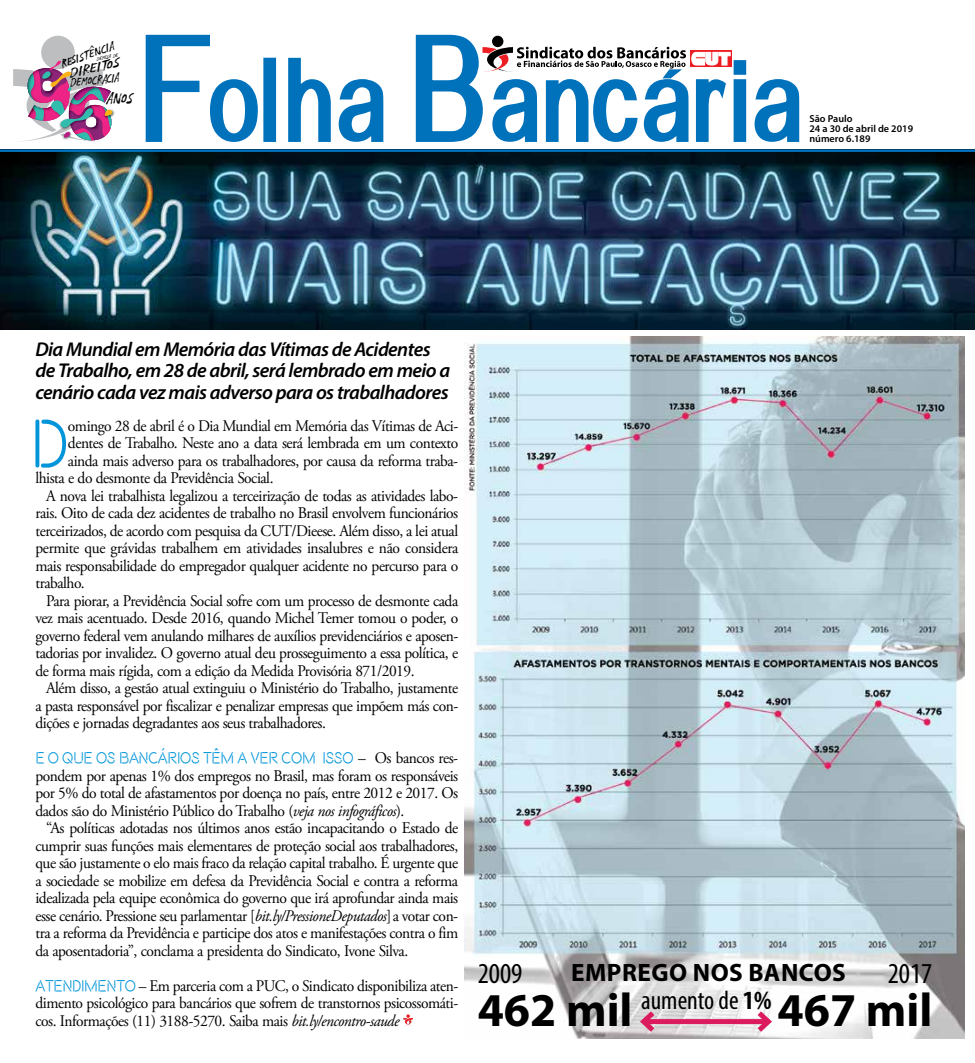
<style>
.page{position:relative;width:975px;height:1063px;background:#fff}
.page>*{position:absolute;margin:0;border:0;box-sizing:border-box;transform-origin:0 0}
.t1{font:115px "Alido";letter-spacing:.055em;color:#0072bc;scale:.81 1}
.t2{font:500 68.5px "Beon";color:#0095da;scale:.95 1}
.t3{font:700 47.25px "Myriad Pro";color:#000}
.t4{font:condensed 29px "Myriad Pro";color:#000}
.t5{font:condensed 26.38px "Myriad Pro";color:#000}
.t6{font:700 25.25px "Myriad Pro";letter-spacing:.02em;color:#000}
.t7{font:italic 600 20px/21.2px "Myriad Pro";letter-spacing:-.03em;color:#000}
.t8{font:16.25px/17.5px "Adobe Garamond Pro";letter-spacing:-.03em;color:#000;text-align:justify;scale:.95 1}
.t9{font:500 16.25px "Beon";letter-spacing:-.03em;color:#0095da;scale:.95 1}
.t10{font:16.25px "Odachi";color:#000;scale:1.12 1}
.t11{font:13.75px "Odachi";color:#000;scale:1.53 1}
.t12{font:12.5px "Odachi";color:#000;scale:1.17 1}
.t13{font:11.75px "Odachi";color:#000;scale:1.35 1}
.t14{font:600 10.12px/10.1px "Myriad Pro";color:#000}
.t15{font:4.88px "Odachi";color:#000;scale:1.44 1}
.s1{font-size:152.5px}
.s2{font-family:"Adobe Garamond Pro";font-weight:400;color:#000}
.s3{font-style:italic}
.s4{font-family:"Beon";font-weight:500;color:#0095da}
.s5{font-weight:700}
</style>
<div class="page">
<img style="left:0;top:152px;width:974px;height:177px">
<hr style="left:0;top:149px;width:974px;height:3px;background:#0072bc">
<svg style="left:145px;top:34px;width:113px;height:108px"></svg>
<div style="left:263px;top:58px;width:13px;height:84px;border:4px solid #0072bc"></div>
<svg style="left:288px;top:57px;width:96px;height:85px"></svg>
<svg style="left:415px;top:34px;width:385px;height:108px"></svg>
<div style="left:41px;top:36px;width:34px;height:33px;background:#bcbec0;border-radius:50%"></div>
<svg style="left:13px;top:60px;width:102px;height:82px"></svg>
<svg style="left:403px;top:1014px;width:10px;height:12px"></svg>
<img style="left:465px;top:337px;width:499px;height:702px">
<div style="left:643px;top:1019px;width:125px;height:5px;background:#db1b5e"></div>
<svg style="left:636px;top:1006px;width:23px;height:31px"></svg>
<svg style="left:752px;top:1006px;width:23px;height:31px"></svg>
<p class="t13" style="left:60px;top:56px;width:43px;rotate:-19deg">RESISTÊNCIA</p>
<p class="t15" style="left:96px;top:56px;width:17px;rotate:-10deg">DEFESA DE</p>
<p class="t11" style="left:68px;top:65px;width:35px;rotate:-13deg">DIREITOS</p>
<p class="t12" style="left:70px;top:75px;width:44px;rotate:-6deg">DEMOCRACIA</p>
<p class="t10" style="left:107px;top:88px;width:25px">ANOS</p>
<h1 class="t1" style="left:141px;top:38px;width:815px"><span class="s1">F</span>olha <span class="s1">B</span>ancaria</h1>
<p class="t14" style="left:809px;top:113px;width:105px">São Paulo<br>24 a 30 de abril de 2019 número 6.189</p>
<p class="t7" style="left:35px;top:338px;width:416px">Dia Mundial em Memória das Vítimas de Acidentes de Trabalho, em 28 de abril, será lembrado em meio a cenário cada vez mais adverso para os trabalhadores</p>
<h2 class="t2" style="left:30px;top:402px;width:44px">D</h2>
<p class="t8" style="left:68px;top:417px;width:412px">omingo 28 de abril é o Dia Mundial em Memória das Vítimas de Aci-</p>
<p class="t8" style="left:68px;top:435px;width:412px">dentes de Trabalho. Neste ano a data será lembrada em um contexto</p>
<p class="t8" style="left:68px;top:452px;width:412px">ainda mais adverso para os trabalhadores, por causa da reforma traba-</p>
<p class="t8" style="left:35px;top:470px;width:252px">lhista e do desmonte da Previdência Social.</p>
<p class="t8" style="left:46px;top:487px;width:435px">A nova lei trabalhista legalizou a terceirização de todas as atividades labo-</p>
<p class="t8" style="left:35px;top:505px;width:446px">rais. Oito de cada dez acidentes de trabalho no Brasil envolvem funcionários</p>
<p class="t8" style="left:35px;top:522px;width:446px">terceirizados, de acordo com pesquisa da CUT/Dieese. Além disso, a lei atual</p>
<p class="t8" style="left:35px;top:540px;width:446px">permite que grávidas trabalhem em atividades insalubres e não considera</p>
<p class="t8" style="left:35px;top:557px;width:446px">mais responsabilidade do empregador qualquer acidente no percurso para o</p>
<p class="t8" style="left:35px;top:575px;width:53px">trabalho.</p>
<p class="t8" style="left:46px;top:592px;width:435px">Para piorar, a Previdência Social sofre com um processo de desmonte cada</p>
<p class="t8" style="left:35px;top:610px;width:446px">vez mais acentuado. Desde 2016, quando Michel Temer tomou o poder, o</p>
<p class="t8" style="left:35px;top:627px;width:446px">governo federal vem anulando milhares de auxílios previdenciários e aposen-</p>
<p class="t8" style="left:35px;top:645px;width:446px">tadorias por invalidez. O governo atual deu prosseguimento a essa política, e</p>
<p class="t8" style="left:35px;top:662px;width:400px">de forma mais rígida, com a edição da Medida Provisória 871/2019.</p>
<p class="t8" style="left:46px;top:680px;width:435px">Além disso, a gestão atual extinguiu o Ministério do Trabalho, justamente</p>
<p class="t8" style="left:35px;top:697px;width:446px">a pasta responsável por fiscalizar e penalizar empresas que impõem más con-</p>
<p class="t8" style="left:35px;top:715px;width:307px">dições e jornadas degradantes aos seus trabalhadores.</p>
<p class="t9" style="left:35px;top:748px;width:446px">E O QUE OS BANCÁRIOS TÊM A VER COM ISSO <span class="s2">– Os bancos res-</span></p>
<p class="t8" style="left:35px;top:767px;width:446px">pondem por apenas 1% dos empregos no Brasil, mas foram os responsáveis por 5% do total de afastamentos por doença no país, entre 2012 e 2017. Os dados são do Ministério Público do Trabalho (<span class="s3">veja nos infográficos</span>).</p>
<p class="t8" style="left:35px;top:820px;width:446px;text-indent:11px">“As políticas adotadas nos últimos anos estão incapacitando o Estado de cumprir suas funções mais elementares de proteção social aos trabalhadores, que são justamente o elo mais fraco da relação capital trabalho. É urgente que a sociedade se mobilize em defesa da Previdência Social e contra a reforma idealizada pela equipe econômica do governo que irá aprofundar ainda mais esse cenário. Pressione seu parlamentar [<span class="s3">bit.ly/PressioneDeputados</span>]a votar con&shy;tra a reforma da Previdência e participe dos atos e manifestações contra o fim da aposentadoria”, conclama a presidenta do Sindicato, Ivone Silva.</p>
<p class="t8" style="left:35px;top:977px;width:446px"><span class="s4">ATENDIMENTO</span> – Em parceria com a PUC, o Sindicato disponibiliza aten&shy;dimento psicológico para bancários que sofrem de transtornos psicossomáti&shy;cos. Informações (11) 3188-5270. Saiba mais <span class="s3">bit.ly/encontro-saude</span></p>
<h3 class="t6" style="left:571px;top:956px;width:276px">EMPREGO NOS BANCOS</h3>
<h3 class="t4" style="left:477px;top:956px;width:46px">2009</h3>
<h3 class="t4" style="left:887px;top:956px;width:46px">2017</h3>
<h3 class="t5" style="left:641px;top:984px;width:132px">aumento de <span class="s5">1%</span></h3>
<h3 class="t3" style="left:477px;top:979px;width:156px">462 mil</h3>
<h3 class="t3" style="left:777px;top:979px;width:156px">467 mil</h3>
</div>
